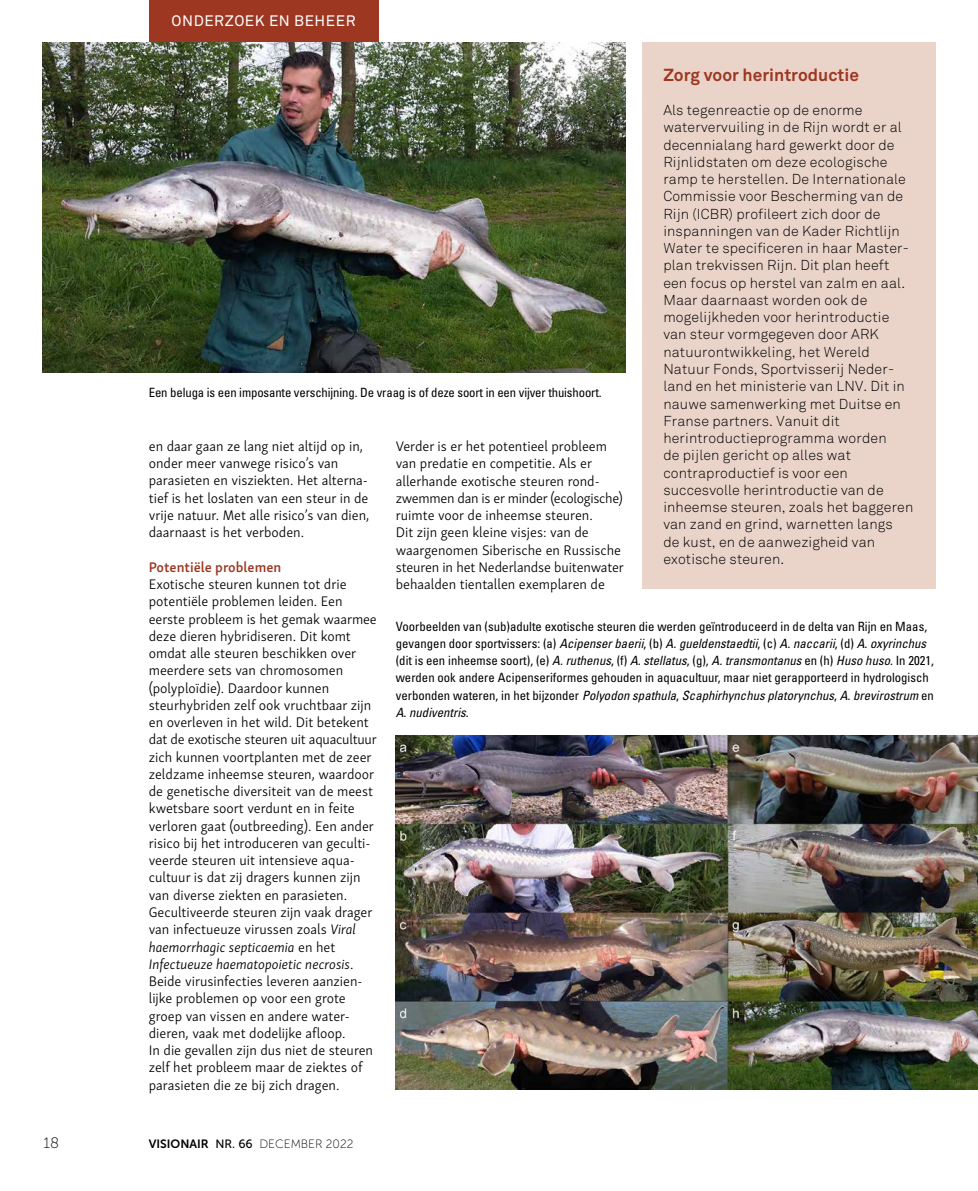
<style>
.page{position:relative;width:978px;height:1191px;background:#fff}
.page>*{position:absolute;margin:0;border:0;box-sizing:border-box;transform-origin:0 0}
.t1{font:700 17.25px "Akkurat";color:#9d3722}
.t2{font:15px "Akkurat";letter-spacing:.035em;color:#fff}
.t3{font:15px "Museo Sans 100";color:#000}
.t4{font:300 14.25px/17.2px "Skolar Sans";color:#000}
.t5{font:300 14.25px/17.2px "Akkurat";letter-spacing:.01em;color:#000}
.t6{font:600 14.25px "Skolar Sans";color:#9d3722}
.t7{font:condensed 12.75px/17.2px "Univers LT Std";color:#000}
.t8{font:12px "Museo Sans 100";color:#000}
.s1{font-style:italic}
.s2{font-family:"Museo Sans 700"}
.s3{font-family:"Museo Sans 500"}
</style>
<div class="page">
<div style="left:149px;top:0;width:229px;height:43px;background:#9d3722"></div>
<div style="left:642px;top:43px;width:293px;height:546px;background:#ead4c9"></div>
<img style="left:43px;top:43px;width:582px;height:329px">
<img style="left:396px;top:735px;width:582px;height:354px">
<p class="t2" style="left:172px;top:12px;width:185px">ONDERZOEK EN BEHEER</p>
<p class="t1" style="left:663px;top:64px;width:197px">Zorg voor herintroductie</p>
<p class="t5" style="left:663px;top:102px;width:252px">Als tegenreactie op de enorme watervervuiling in de Rijn wordt er al decennialang hard gewerkt door de Rijnlidstaten om deze ecologische ramp te herstellen. De Internationale Commissie voor Bescherming van de Rijn (ICBR) profileert zich door de inspanningen van de Kader Richtlijn Water te specificeren in haar Master&shy;plan trekvissen Rijn. Dit plan heeft een focus op herstel van zalm en aal.<br>Maar daarnaast worden ook de mogelijkheden voor herintroductie van steur vormgegeven door ARK natuurontwikkeling, het Wereld Natuur Fonds, Sportvisserij Neder&shy;land en het ministerie van LNV. Dit in nauwe samenwerking met Duitse en Franse partners. Vanuit dit herintroductieprogramma worden<br>de pijlen gericht op alles wat contraproductief is voor een succesvolle herintroductie van de inheemse steuren, zoals het baggeren van zand en grind, warnetten langs<br>de kust, en de aanwezigheid van exotische steuren.</p>
<p class="t7" style="left:149px;top:383px;width:454px">Een beluga is een imposante verschijning. De vraag is of deze soort in een vijver thuishoort.</p>
<p class="t4" style="left:149px;top:436px;width:222px">en daar gaan ze lang niet altijd op in, onder meer vanwege risico’s van parasieten en visziekten. Het alterna&shy;tief is het loslaten van een steur in de vrije natuur. Met alle risico’s van dien, daarnaast is het verboden.</p>
<p class="t6" style="left:149px;top:555px;width:134px">Potentiële problemen</p>
<p class="t4" style="left:149px;top:574px;width:230px">Exotische steuren kunnen tot drie potentiële problemen leiden. Een eerste probleem is het gemak waarmee deze dieren hybridiseren. Dit komt omdat alle steuren beschikken over meerdere sets van chromosomen (polyploïdie). Daardoor kunnen steurhybriden zelf ook vruchtbaar zijn en overleven in het wild. Dit betekent dat de exotische steuren uit aquacultuur zich kunnen voortplanten met de zeer zeldzame inheemse steuren, waardoor de genetische diversiteit van de meest kwetsbare soort verdunt en in feite verloren gaat (outbreeding). Een ander risico bij het introduceren van geculti&shy;veerde steuren uit intensieve aqua&shy;cultuur is dat zij dragers kunnen zijn van diverse ziekten en parasieten.<br>Gecultiveerde steuren zijn vaak drager van infectueuze virussen zoals <span class="s1">Viral haemorrhagic septicaemia</span> en het <span class="s1">Infectueuze haematopoietic necrosis</span>.<br>Beide virusinfecties leveren aanzien&shy;lijke problemen op voor een grote groep van vissen en andere water&shy;dieren, vaak met dodelijke afloop.<br>In die gevallen zijn dus niet de steuren zelf het probleem maar de ziektes of parasieten die ze bij zich dragen.</p>
<p class="t4" style="left:396px;top:437px;width:230px">Verder is er het potentieel probleem van predatie en competitie. Als er allerhande exotische steuren rond&shy;zwemmen dan is er minder (ecologische) ruimte voor de inheemse steuren.<br>Dit zijn geen kleine visjes: van de waargenomen Siberische en Russische steuren in het Nederlandse buitenwater behaalden tientallen exemplaren de</p>
<p class="t7" style="left:396px;top:617px;width:540px">Voorbeelden van (sub)adulte exotische steuren die werden geïntroduceerd in de delta van Rijn en Maas, gevangen door sportvissers: (a) <span class="s1">Acipenser baerii</span>, (b) <span class="s1">A. gueldenstaedtii</span>, (c) <span class="s1">A. naccarii</span>, (d) <span class="s1">A. oxyrinchus </span>(dit is een inheemse soort), (e) <span class="s1">A. ruthenus</span>, (f) <span class="s1">A. stellatus</span>, (g), <span class="s1">A. transmontanus</span> en (h) <span class="s1">Huso huso</span>. In 2021, werden ook andere Acipenseriformes gehouden in aquacultuur, maar niet gerapporteerd in hydrologisch verbonden wateren, in het bijzonder <span class="s1">Polyodon spathula</span>, <span class="s1">Scaphirhynchus platorynchus</span>, <span class="s1">A. brevirostrum</span> en <span class="s1">A. nudiventris</span>.</p>
<p class="t3" style="left:44px;top:1135px;width:17px">18</p>
<p class="t8" style="left:149px;top:1138px;width:206px"><span class="s2">VISIONAIR</span> <span class="s3">NR. 66</span> DECEMBER 2022</p>
</div>
